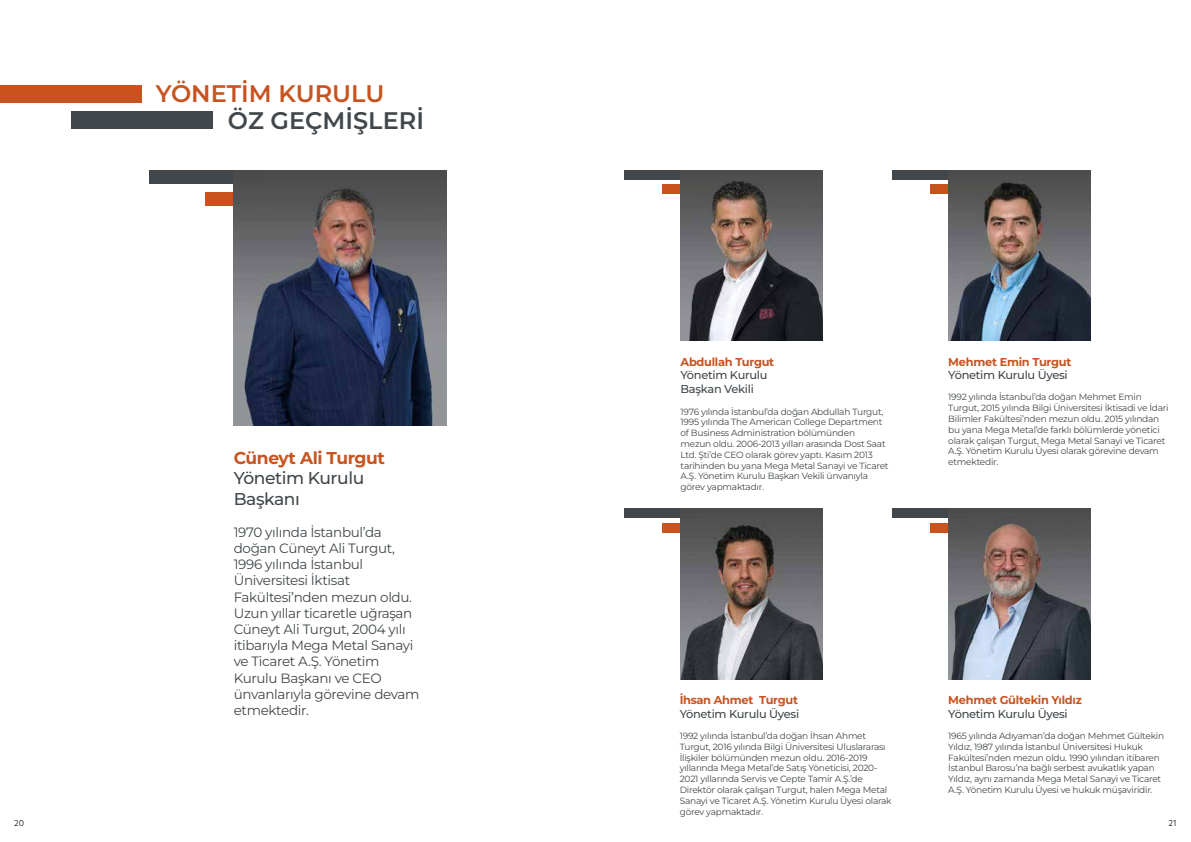
<style>
.page{position:relative;width:1191px;height:842px;background:#fff}
.page>*{position:absolute;margin:0;border:0;box-sizing:border-box;transform-origin:0 0}
.t1{font:600 24px "Montserrat";color:#c8531f}
.t2{font:600 24px "Montserrat";color:#41474b}
.t3{font:500 17.1px/20.5px "Montserrat";letter-spacing:-.025em;color:#41474b}
.t4{font:700 17.1px "Montserrat";letter-spacing:-.025em;color:#c8531f}
.t5{font:13.5px/16.2px "Montserrat";letter-spacing:-.025em;color:#41474b}
.t6{font:500 11.4px/13.7px "Montserrat";letter-spacing:-.025em;color:#41474b}
.t7{font:700 11.4px "Montserrat";letter-spacing:-.025em;color:#c8531f}
.t8{font:9px/10.8px "Montserrat";letter-spacing:-.025em;color:#41474b}
.t9{font:300 8px "New Hero";color:#000}
</style>
<div class="page">
<div style="left:205px;top:192px;width:114px;height:13px;background:#c8531f"></div>
<div style="left:149px;top:170px;width:113px;height:14px;background:#41474b"></div>
<div style="left:930px;top:184px;width:76px;height:10px;background:#c8531f"></div>
<div style="left:892px;top:170px;width:76px;height:9px;background:#41474b"></div>
<div style="left:662px;top:523px;width:75px;height:9px;background:#c8531f"></div>
<div style="left:624px;top:509px;width:75px;height:9px;background:#41474b"></div>
<div style="left:930px;top:523px;width:76px;height:9px;background:#c8531f"></div>
<div style="left:892px;top:509px;width:76px;height:9px;background:#41474b"></div>
<div style="left:662px;top:184px;width:75px;height:10px;background:#c8531f"></div>
<div style="left:624px;top:170px;width:75px;height:9px;background:#41474b"></div>
<div style="left:0;top:85px;width:142px;height:17px;background:#c8531f"></div>
<div style="left:71px;top:112px;width:142px;height:17px;background:#41474b"></div>
<img style="left:234px;top:170px;width:213px;height:256px">
<img style="left:680px;top:170px;width:142px;height:170px">
<img style="left:680px;top:509px;width:142px;height:170px">
<img style="left:948px;top:509px;width:142px;height:170px">
<img style="left:948px;top:170px;width:142px;height:170px">
<h1 class="t1" style="left:156px;top:76px;width:230px">YÖNETİM KURULU</h1>
<h1 class="t2" style="left:228px;top:103px;width:197px">ÖZ GEÇMİŞLERİ</h1>
<h2 class="t4" style="left:234px;top:445px;width:153px">Cüneyt Ali Turgut</h2>
<h2 class="t3" style="left:234px;top:467px;width:132px">Yönetim Kurulu<br>Başkanı</h2>
<p class="t5" style="left:234px;top:523px;width:187px">1970 yılında İstanbul’da doğan Cüneyt Ali Turgut,<br>1996 yılında İstanbul<br>Üniversitesi İktisat<br>Fakültesi’nden mezun oldu.<br>Uzun yıllar ticaretle uğraşan<br>Cüneyt Ali Turgut, 2004 yılı itibarıyla Mega Metal Sanayi ve Ticaret A.Ş. Yönetim<br>Kurulu Başkanı ve CEO ünvanlarıyla görevine devam etmektedir.</p>
<p class="t7" style="left:680px;top:353px;width:95px">Abdullah Turgut</p>
<p class="t6" style="left:680px;top:368px;width:88px">Yönetim Kurulu<br>Başkan Vekili</p>
<p class="t8" style="left:680px;top:406px;width:209px">1976 yılında İstanbul’da doğan Abdullah Turgut, 1995 yılında The American College Department of Business Administration bölümünden<br>mezun oldu. 2006-2013 yılları arasında Dost Saat Ltd. Şti’de CEO olarak görev yaptı. Kasım 2013 tarihinden bu yana Mega Metal Sanayi ve Ticaret A.Ş. Yönetim Kurulu Başkan Vekili ünvanıyla görev yapmaktadır.</p>
<p class="t7" style="left:948px;top:353px;width:124px">Mehmet Emin Turgut</p>
<p class="t6" style="left:948px;top:368px;width:121px">Yönetim Kurulu Üyesi</p>
<p class="t8" style="left:948px;top:391px;width:222px">1992 yılında İstanbul’da doğan Mehmet Emin Turgut, 2015 yılında Bilgi Üniversitesi İktisadi ve İdari Bilimler Fakültesi’nden mezun oldu. 2015 yılından bu yana Mega Metal’de farklı bölümlerde yönetici olarak çalışan Turgut, Mega Metal Sanayi ve Ticaret A.Ş. Yönetim Kurulu Üyesi olarak görevine devam etmektedir.</p>
<p class="t7" style="left:679px;top:692px;width:120px">İhsan Ahmet Turgut</p>
<p class="t6" style="left:679px;top:707px;width:121px">Yönetim Kurulu Üyesi</p>
<p class="t8" style="left:679px;top:730px;width:213px">1992 yılında İstanbul’da doğan İhsan Ahmet Turgut, 2016 yılında Bilgi Üniversitesi Uluslararası İlişkiler bölümünden mezun oldu. 2016-2019 yıllarında Mega Metal’de Satış Yöneticisi, 2020- 2021 yıllarında Servis ve Cepte Tamir A.Ş.’de Direktör olarak çalışan Turgut, halen Mega Metal Sanayi ve Ticaret A.Ş. Yönetim Kurulu Üyesi olarak görev yapmaktadır.</p>
<p class="t7" style="left:948px;top:692px;width:135px">Mehmet Gültekin Yıldız</p>
<p class="t6" style="left:948px;top:707px;width:121px">Yönetim Kurulu Üyesi</p>
<p class="t8" style="left:948px;top:730px;width:217px">1965 yılında Adıyaman’da doğan Mehmet Gültekin Yıldız, 1987 yılında İstanbul Üniversitesi Hukuk Fakültesi’nden mezun oldu. 1990 yılından itibaren İstanbul Barosu’na bağlı serbest avukatlık yapan Yıldız, aynı zamanda Mega Metal Sanayi ve Ticaret A.Ş. Yönetim Kurulu Üyesi ve hukuk müşaviridir.</p>
<p class="t9" style="left:14px;top:818px;width:11px">20</p>
<p class="t9" style="left:1168px;top:818px;width:10px">21</p>
</div>
